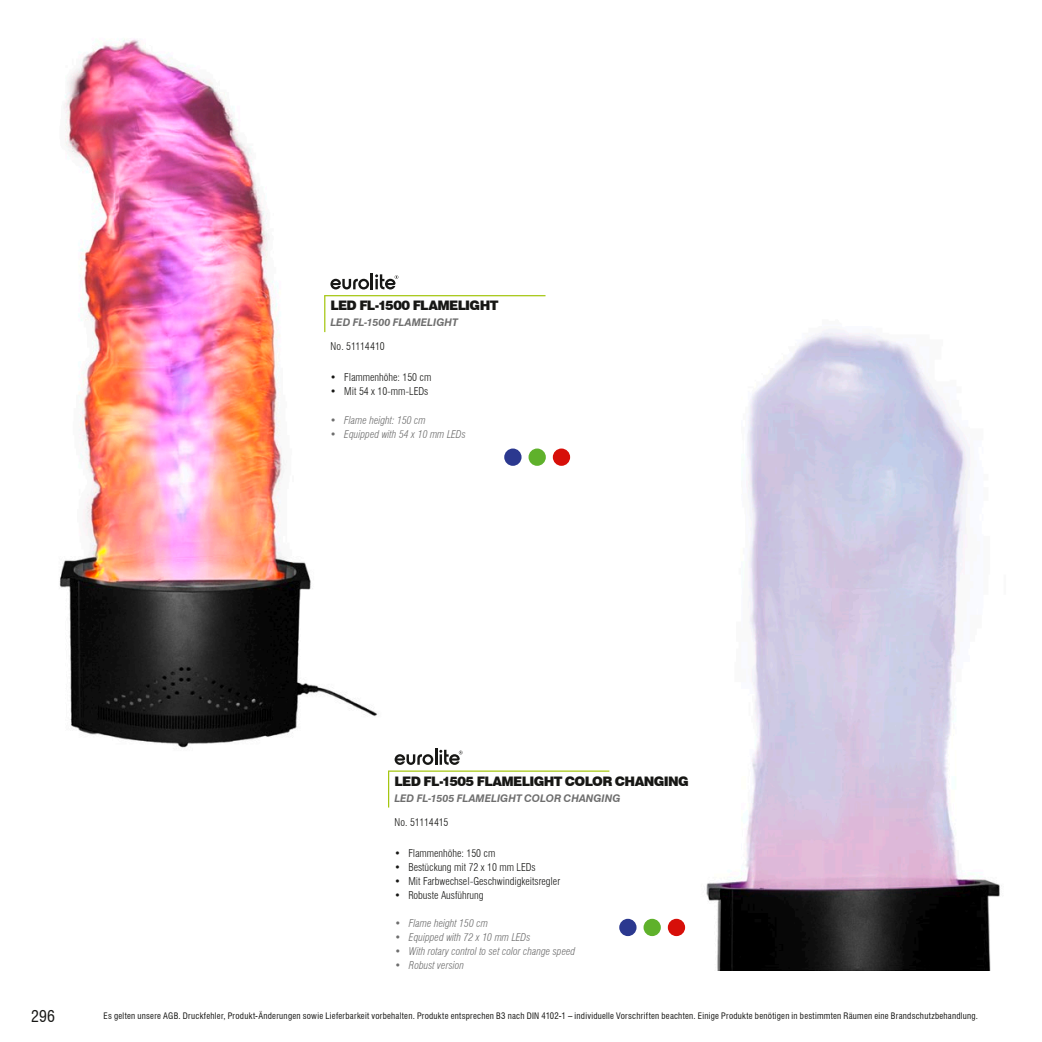
<style>
.page{position:relative;width:1042px;height:1042px;background:#fff}
.page>*{position:absolute;margin:0;border:0;box-sizing:border-box;transform-origin:0 0}
.t1{font:condensed 15.75px "Swiss 721 BT";color:#171715}
.t2{font:900 13.12px "Swiss 721 BT";letter-spacing:-.05em;color:#171715}
.t3{font:300 condensed 10.5px "Swiss 721 BT";color:#171715}
.t4{font:italic 300 condensed 10.5px "Swiss 721 BT";color:#6e6e6e}
.t5{font:italic 700 10.5px "Swiss 721 BT";color:#6e6e6e}
.t6{font:300 condensed 10.5px "Swiss 721 BT";letter-spacing:-.02em;color:#171715}
.t7{font:condensed 8.75px "Swiss 721 BT";letter-spacing:.03em;color:#171715}
</style>
<div class="page">
<img style="left:59px;top:39px;width:450px;height:741px">
<img style="left:609px;top:329px;width:391px;height:642px">
<svg style="left:330px;top:273px;width:68px;height:16px"></svg>
<svg style="left:395px;top:748px;width:67px;height:17px"></svg>
<div style="left:504px;top:448px;width:17px;height:18px;background:#2b388f;border-radius:50%"></div>
<div style="left:528px;top:448px;width:18px;height:18px;background:#5fb12b;border-radius:50%"></div>
<div style="left:553px;top:448px;width:17px;height:18px;background:#d70f09;border-radius:50%"></div>
<div style="left:619px;top:919px;width:17px;height:17px;background:#2b388f;border-radius:50%"></div>
<div style="left:643px;top:919px;width:18px;height:17px;background:#5fb12b;border-radius:50%"></div>
<div style="left:668px;top:919px;width:17px;height:17px;background:#d70f09;border-radius:50%"></div>
<hr style="left:324px;top:295px;width:221px;height:1px;background:#a4c60e">
<hr style="left:324px;top:296px;width:1px;height:36px;background:#a4c60e">
<hr style="left:388px;top:770px;width:221px;height:2px;background:#a4c60e">
<hr style="left:388px;top:771px;width:1px;height:36px;background:#a4c60e">
<p class="t2" style="left:330px;top:297px;width:169px">LED FL-1500 FLAMELIGHT</p>
<p class="t5" style="left:330px;top:315px;width:129px">LED FL-1500 FLAMELIGHT</p>
<p class="t3" style="left:330px;top:340px;width:56px">No. 51114410</p>
<p class="t3" style="left:330px;top:371px;width:103px">• Flammenhöhe: 150 cm</p>
<p class="t3" style="left:330px;top:385px;width:100px">• Mit 54 x 10-mm-LEDs</p>
<p class="t4" style="left:330px;top:414px;width:97px">• Flame height: 150 cm</p>
<p class="t4" style="left:330px;top:428px;width:137px">• Equipped with 54 x 10 mm LEDs</p>
<p class="t2" style="left:395px;top:773px;width:296px">LED FL-1505 FLAMELIGHT COLOR CHANGING</p>
<p class="t5" style="left:394px;top:791px;width:228px">LED FL-1505 FLAMELIGHT COLOR CHANGING</p>
<p class="t6" style="left:394px;top:816px;width:56px">No. 51114415</p>
<p class="t3" style="left:394px;top:847px;width:103px">• Flammenhöhe: 150 cm</p>
<p class="t3" style="left:394px;top:861px;width:143px">• Bestückung mit 72 x 10 mm LEDs</p>
<p class="t3" style="left:394px;top:875px;width:167px">• Mit Farbwechsel-Geschwindigkeitsregler</p>
<p class="t3" style="left:394px;top:889px;width:91px">• Robuste Ausführung</p>
<p class="t4" style="left:395px;top:917px;width:95px">• Flame height 150 cm</p>
<p class="t4" style="left:395px;top:931px;width:137px">• Equipped with 72 x 10 mm LEDs</p>
<p class="t4" style="left:395px;top:945px;width:182px">• With rotary control to set color change speed</p>
<p class="t4" style="left:395px;top:959px;width:71px">• Robust version</p>
<p class="t1" style="left:31px;top:1006px;width:26px">296</p>
<p class="t7" style="left:104px;top:1010px;width:876px">Es gelten unsere AGB. Druckfehler, Produkt-Änderungen sowie Lieferbarkeit vorbehalten. Produkte entsprechen B3 nach DIN 4102-1 – individuelle Vorschriften beachten. Einige Produkte benötigen in bestimmten Räumen eine Brandschutzbehandlung.</p>
</div>
